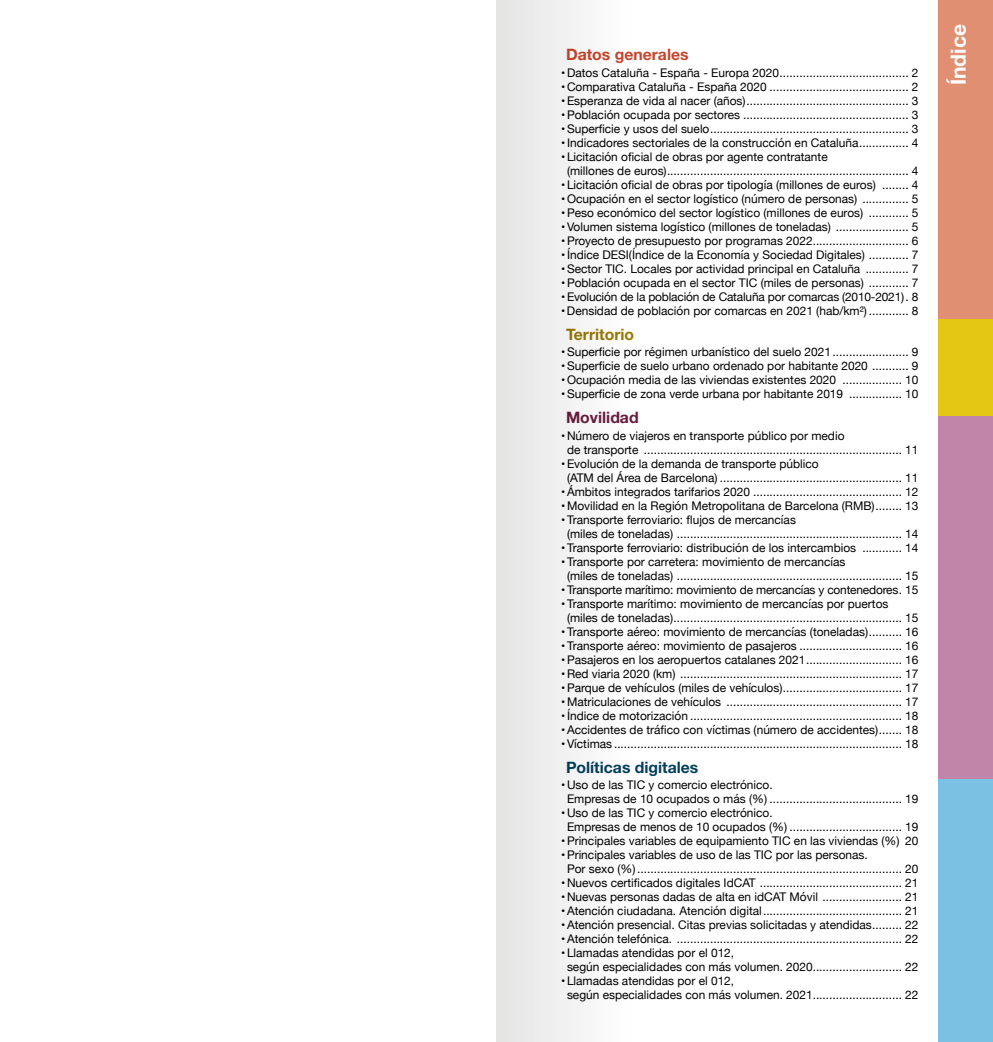
<style>
.page{position:relative;width:993px;height:1042px;background:#fff}
.page>*{position:absolute;margin:0;border:0;box-sizing:border-box;transform-origin:0 0}
.t1{font:700 21px "Helvetica Neue LT Std";color:#fff}
.t2{font:700 15.75px "Helvetica Neue LT Std";color:#003f5d}
.t3{font:700 15.75px "Helvetica Neue LT Std";color:#c6452c}
.t4{font:700 15.75px "Helvetica Neue LT Std";color:#987900}
.t5{font:700 15.75px "Helvetica Neue LT Std";color:#6c1b3f}
.t6{font:11.9px/14px "Helvetica Neue";color:#000}
</style>
<div class="page">
<div style="left:938px;top:0;width:54px;height:319px;background:#e18f72"></div>
<div style="left:938px;top:319px;width:54px;height:98px;background:#e4c615"></div>
<div style="left:938px;top:417px;width:54px;height:362px;background:#c085a8"></div>
<div style="left:938px;top:779px;width:54px;height:263px;background:#7ac1e3"></div>
<div style="left:496px;top:0;width:134px;height:1042px;background:linear-gradient(to right,#e3e3e3,#fff)"></div>
<h2 class="t3" style="left:566px;top:45px;width:124px">Datos generales</h2>
<p class="t6" style="left:561px;top:66px;width:358px">• Datos Cataluña - España - Europa 2020....................................... 2</p>
<p class="t6" style="left:561px;top:80px;width:358px">• Comparativa Cataluña - España 2020 .......................................... 2</p>
<p class="t6" style="left:561px;top:94px;width:358px">• Esperanza de vida al nacer (años)................................................. 3</p>
<p class="t6" style="left:561px;top:108px;width:358px">• Población ocupada por sectores .................................................. 3</p>
<p class="t6" style="left:561px;top:122px;width:358px">• Superficie y usos del suelo............................................................ 3</p>
<p class="t6" style="left:561px;top:136px;width:358px">• Indicadores sectoriales de la construcción en Cataluña............... 4</p>
<p class="t6" style="left:567px;top:150px;width:353px;text-indent:-6px">• Licitación oficial de obras por agente contratante<br>(millones de euros)......................................................................... 4</p>
<p class="t6" style="left:561px;top:178px;width:358px">• Licitación oficial de obras por tipología (millones de euros) ........ 4</p>
<p class="t6" style="left:561px;top:192px;width:358px">• Ocupación en el sector logístico (número de personas) .............. 5</p>
<p class="t6" style="left:561px;top:206px;width:358px">• Peso económico del sector logístico (millones de euros) ............ 5</p>
<p class="t6" style="left:561px;top:220px;width:358px">• Volumen sistema logístico (millones de toneladas) ...................... 5</p>
<p class="t6" style="left:561px;top:234px;width:358px">• Proyecto de presupuesto por programas 2022............................. 6</p>
<p class="t6" style="left:561px;top:248px;width:358px">• Índice DESI(Índice de la Economía y Sociedad Digitales) ............ 7</p>
<p class="t6" style="left:561px;top:262px;width:358px">• Sector TIC. Locales por actividad principal en Cataluña ............. 7</p>
<p class="t6" style="left:561px;top:276px;width:358px">• Población ocupada en el sector TIC (miles de personas) ............ 7</p>
<p class="t6" style="left:561px;top:290px;width:358px">• Evolución de la población de Cataluña por comarcas (2010-2021). 8</p>
<p class="t6" style="left:561px;top:304px;width:358px">• Densidad de población por comarcas en 2021 (hab/km²) ............ 8</p>
<h2 class="t4" style="left:566px;top:324px;width:70px">Territorio</h2>
<p class="t6" style="left:561px;top:346px;width:358px">• Superficie por régimen urbanístico del suelo 2021....................... 9</p>
<p class="t6" style="left:561px;top:360px;width:358px">• Superficie de suelo urbano ordenado por habitante 2020 ........... 9</p>
<p class="t6" style="left:561px;top:374px;width:359px">• Ocupación media de las viviendas existentes 2020 .................. 10</p>
<p class="t6" style="left:561px;top:388px;width:359px">• Superficie de zona verde urbana por habitante 2019 ................ 10</p>
<h2 class="t5" style="left:566px;top:408px;width:74px">Movilidad</h2>
<p class="t6" style="left:567px;top:429px;width:353px;text-indent:-6px">• Número de viajeros en transporte público por medio<br>de transporte .............................................................................. 11</p>
<p class="t6" style="left:567px;top:457px;width:353px;text-indent:-6px">• Evolución de la demanda de transporte público<br>(ATM del Área de Barcelona) ....................................................... 11</p>
<p class="t6" style="left:561px;top:485px;width:359px">• Ámbitos integrados tarifarios 2020 ............................................. 12</p>
<p class="t6" style="left:561px;top:499px;width:359px">• Movilidad en la Región Metropolitana de Barcelona (RMB)........ 13</p>
<p class="t6" style="left:567px;top:513px;width:353px;text-indent:-6px">• Transporte ferroviario: flujos de mercancías<br>(miles de toneladas) .................................................................... 14</p>
<p class="t6" style="left:561px;top:541px;width:359px">• Transporte ferroviario: distribución de los intercambios ............ 14</p>
<p class="t6" style="left:567px;top:555px;width:353px;text-indent:-6px">• Transporte por carretera: movimiento de mercancías<br>(miles de toneladas) .................................................................... 15</p>
<p class="t6" style="left:561px;top:583px;width:359px">• Transporte marítimo: movimiento de mercancías y contenedores. 15</p>
<p class="t6" style="left:567px;top:597px;width:353px;text-indent:-6px">• Transporte marítimo: movimiento de mercancías por puertos (miles de toneladas)..................................................................... 15</p>
<p class="t6" style="left:561px;top:625px;width:359px">• Transporte aéreo: movimiento de mercancías (toneladas).......... 16</p>
<p class="t6" style="left:561px;top:639px;width:359px">• Transporte aéreo: movimiento de pasajeros ............................... 16</p>
<p class="t6" style="left:561px;top:653px;width:359px">• Pasajeros en los aeropuertos catalanes 2021............................. 16</p>
<p class="t6" style="left:561px;top:667px;width:359px">• Red viaria 2020 (km) ................................................................... 17</p>
<p class="t6" style="left:561px;top:681px;width:359px">• Parque de vehículos (miles de vehículos).................................... 17</p>
<p class="t6" style="left:561px;top:695px;width:359px">• Matriculaciones de vehículos ..................................................... 17</p>
<p class="t6" style="left:561px;top:709px;width:359px">• Índice de motorización ................................................................ 18</p>
<p class="t6" style="left:561px;top:723px;width:359px">• Accidentes de tráfico con víctimas (número de accidentes)....... 18</p>
<p class="t6" style="left:561px;top:737px;width:359px">• Víctimas ....................................................................................... 18</p>
<h2 class="t2" style="left:566px;top:757px;width:134px">Políticas digitales</h2>
<p class="t6" style="left:567px;top:779px;width:353px;text-indent:-6px">• Uso de las TIC y comercio electrónico.<br>Empresas de 10 ocupados o más (%) ........................................ 19</p>
<p class="t6" style="left:567px;top:807px;width:353px;text-indent:-6px">• Uso de las TIC y comercio electrónico.<br>Empresas de menos de 10 ocupados (%) .................................. 19</p>
<p class="t6" style="left:561px;top:835px;width:359px">• Principales variables de equipamiento TIC en las viviendas (%) 20</p>
<p class="t6" style="left:567px;top:849px;width:353px;text-indent:-6px">• Principales variables de uso de las TIC por las personas.<br>Por sexo (%)................................................................................ 20</p>
<p class="t6" style="left:561px;top:877px;width:359px">• Nuevos certificados digitales IdCAT ........................................... 21</p>
<p class="t6" style="left:561px;top:891px;width:359px">• Nuevas personas dadas de alta en idCAT Móvil ........................ 21</p>
<p class="t6" style="left:561px;top:905px;width:359px">• Atención ciudadana. Atención digital.......................................... 21</p>
<p class="t6" style="left:561px;top:919px;width:359px">• Atención presencial. Citas previas solicitadas y atendidas......... 22</p>
<p class="t6" style="left:561px;top:933px;width:359px">• Atención telefónica. .................................................................... 22</p>
<p class="t6" style="left:567px;top:947px;width:353px;text-indent:-6px">• Llamadas atendidas por el 012,<br>según especialidades con más volumen. 2020........................... 22</p>
<p class="t6" style="left:567px;top:975px;width:353px;text-indent:-6px">• Llamadas atendidas por el 012,<br>según especialidades con más volumen. 2021........................... 22</p>
<h1 class="t1" style="left:944px;top:85px;width:63px;rotate:-90deg">Índice</h1>
</div>
